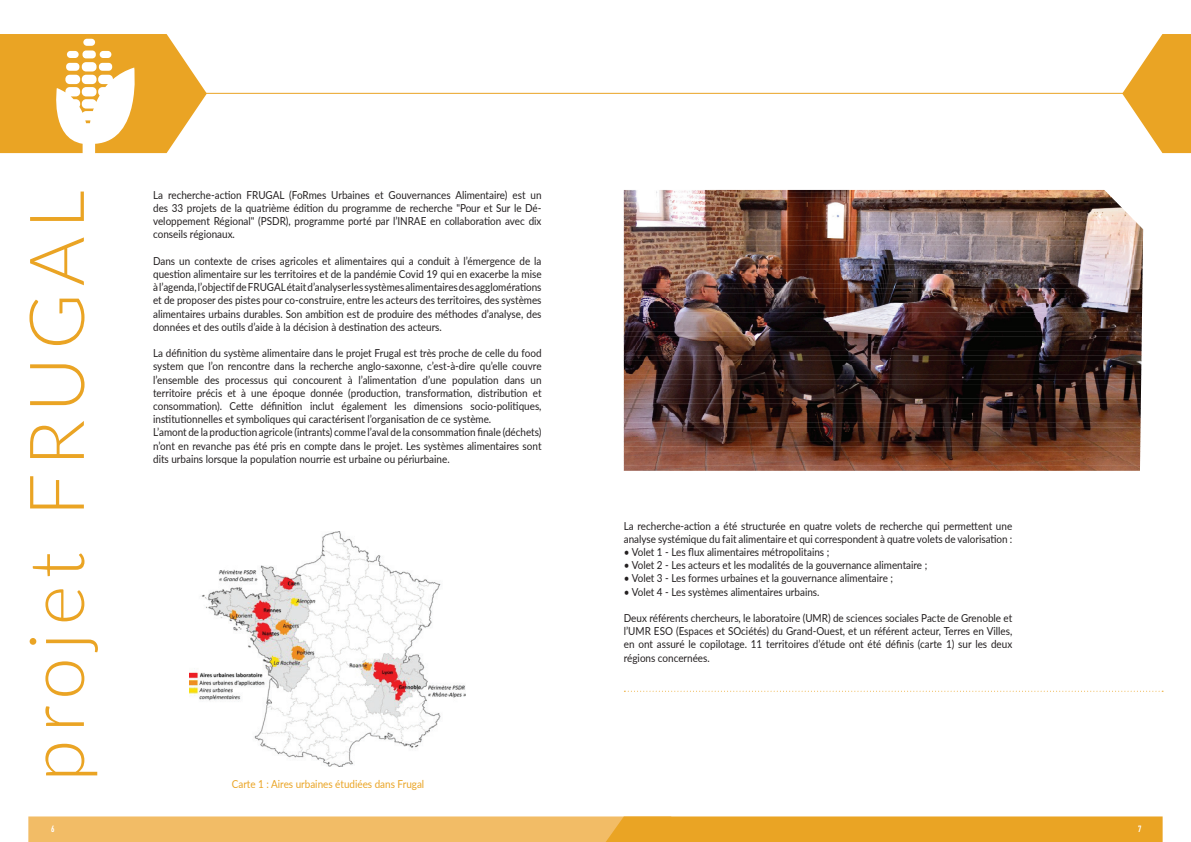
<style>
.page{position:relative;width:1191px;height:842px;background:#fff}
.page>*{position:absolute;margin:0;border:0;box-sizing:border-box;transform-origin:0 0}
.t1{font:300 76px "Lato";letter-spacing:.1em;color:#eaa424}
.t2{font:11px/13.2px "Lato";color:#231f20;scale:.9 1}
.t3{font:11px "Lato";color:#eaa424;scale:.9 1}
.t4{font:700 9px "DIN Condensed";color:#fff}
</style>
<div class="page">
<hr style="left:202px;top:93px;width:953px;height:1px;background:#eaa424">
<img style="left:190px;top:531px;width:276px;height:235px">
<svg style="left:624px;top:691px;width:539px;height:1px"></svg>
<svg style="left:28px;top:816px;width:1134px;height:26px;background:#eeb249"></svg>
<svg style="left:1122px;top:34px;width:69px;height:119px"></svg>
<img style="left:624px;top:190px;width:483px;height:3px">
<img style="left:624px;top:193px;width:487px;height:4px">
<img style="left:624px;top:197px;width:492px;height:5px">
<img style="left:624px;top:202px;width:497px;height:5px">
<img style="left:624px;top:207px;width:502px;height:5px">
<img style="left:624px;top:212px;width:506px;height:4px">
<img style="left:624px;top:216px;width:511px;height:5px">
<img style="left:624px;top:221px;width:516px;height:5px">
<img style="left:624px;top:226px;width:519px;height:96px">
<img style="left:624px;top:322px;width:517px;height:149px">
<svg style="left:0;top:34px;width:207px;height:120px"></svg>
<p class="t1" style="left:4px;top:782px;width:593px;rotate:-90deg">projet FRUGAL</p>
<p class="t2" style="left:153px;top:188px;width:433px">La recherche-action FRUGAL (FoRmes Urbaines et Gouvernances Alimentaire) est un</p>
<p class="t2" style="left:153px;top:201px;width:433px">des 33 projets de la quatrième édition du programme de recherche "Pour et Sur le Dé&shy;veloppement Régional" (PSDR), programme porté par l’INRAE en collaboration avec dix</p>
<p class="t2" style="left:153px;top:227px;width:92px">conseils régionaux.</p>
<p class="t2" style="left:153px;top:254px;width:433px">Dans un contexte de crises agricoles et alimentaires qui a conduit à l’émergence de la question alimentaire sur les territoires et de la pandémie Covid 19 qui en exacerbe la mise</p>
<p class="t2" style="left:153px;top:280px;width:433px">à l’agenda, l’objectif de FRUGAL était d’analyser les systèmes alimentaires des agglomérations</p>
<p class="t2" style="left:153px;top:293px;width:433px">et de proposer des pistes pour co-construire, entre les acteurs des territoires, des systèmes</p>
<p class="t2" style="left:153px;top:307px;width:433px">alimentaires urbains durables. Son ambition est de produire des méthodes d’analyse, des</p>
<p class="t2" style="left:153px;top:320px;width:322px">données et des outils d’aide à la décision à destination des acteurs.</p>
<p class="t2" style="left:153px;top:346px;width:433px">La définition du système alimentaire dans le projet Frugal est très proche de celle du food</p>
<p class="t2" style="left:153px;top:359px;width:433px">system que l’on rencontre dans la recherche anglo-saxonne, c’est-à-dire qu’elle couvre l’ensemble des processus qui concourent à l’alimentation d’une population dans un</p>
<p class="t2" style="left:153px;top:386px;width:433px">territoire précis et à une époque donnée (production, transformation, distribution et</p>
<p class="t2" style="left:153px;top:399px;width:433px">consommation). Cette définition inclut également les dimensions socio-politiques,</p>
<p class="t2" style="left:153px;top:412px;width:377px">institutionnelles et symboliques qui caractérisent l’organisation de ce système.</p>
<p class="t2" style="left:153px;top:425px;width:433px">L’amont de la production agricole (intrants) comme l’aval de la consommation finale (déchets)</p>
<p class="t2" style="left:153px;top:439px;width:433px">n’ont en revanche pas été pris en compte dans le projet. Les systèmes alimentaires sont</p>
<p class="t2" style="left:153px;top:452px;width:331px">dits urbains lorsque la population nourrie est urbaine ou périurbaine.</p>
<p class="t3" style="left:232px;top:776px;width:215px">Carte 1 : Aires urbaines étudiées dans Frugal</p>
<p class="t2" style="left:624px;top:519px;width:433px">La recherche-action a été structurée en quatre volets de recherche qui permettent une analyse systémique du fait alimentaire et qui correspondent à quatre volets de valorisation :</p>
<p class="t2" style="left:624px;top:545px;width:230px">• Volet 1 - Les flux alimentaires métropolitains ;</p>
<p class="t2" style="left:624px;top:558px;width:339px">• Volet 2 - Les acteurs et les modalités de la gouvernance alimentaire ;</p>
<p class="t2" style="left:624px;top:571px;width:300px">• Volet 3 - Les formes urbaines et la gouvernance alimentaire ;</p>
<p class="t2" style="left:624px;top:585px;width:219px">• Volet 4 - Les systèmes alimentaires urbains.</p>
<p class="t2" style="left:624px;top:611px;width:433px">Deux référents chercheurs, le laboratoire (UMR) de sciences sociales Pacte de Grenoble et</p>
<p class="t2" style="left:624px;top:624px;width:433px">l’UMR ESO (Espaces et SOciétés) du Grand-Ouest, et un référent acteur, Terres en Villes,</p>
<p class="t2" style="left:624px;top:637px;width:433px">en ont assuré le copilotage. 11 territoires d’étude ont été définis (carte 1) sur les deux</p>
<p class="t2" style="left:624px;top:651px;width:97px">régions concernées.</p>
<p class="t4" style="left:51px;top:822px;width:5px">6</p>
<p class="t4" style="left:1138px;top:822px;width:5px">7</p>
</div>
